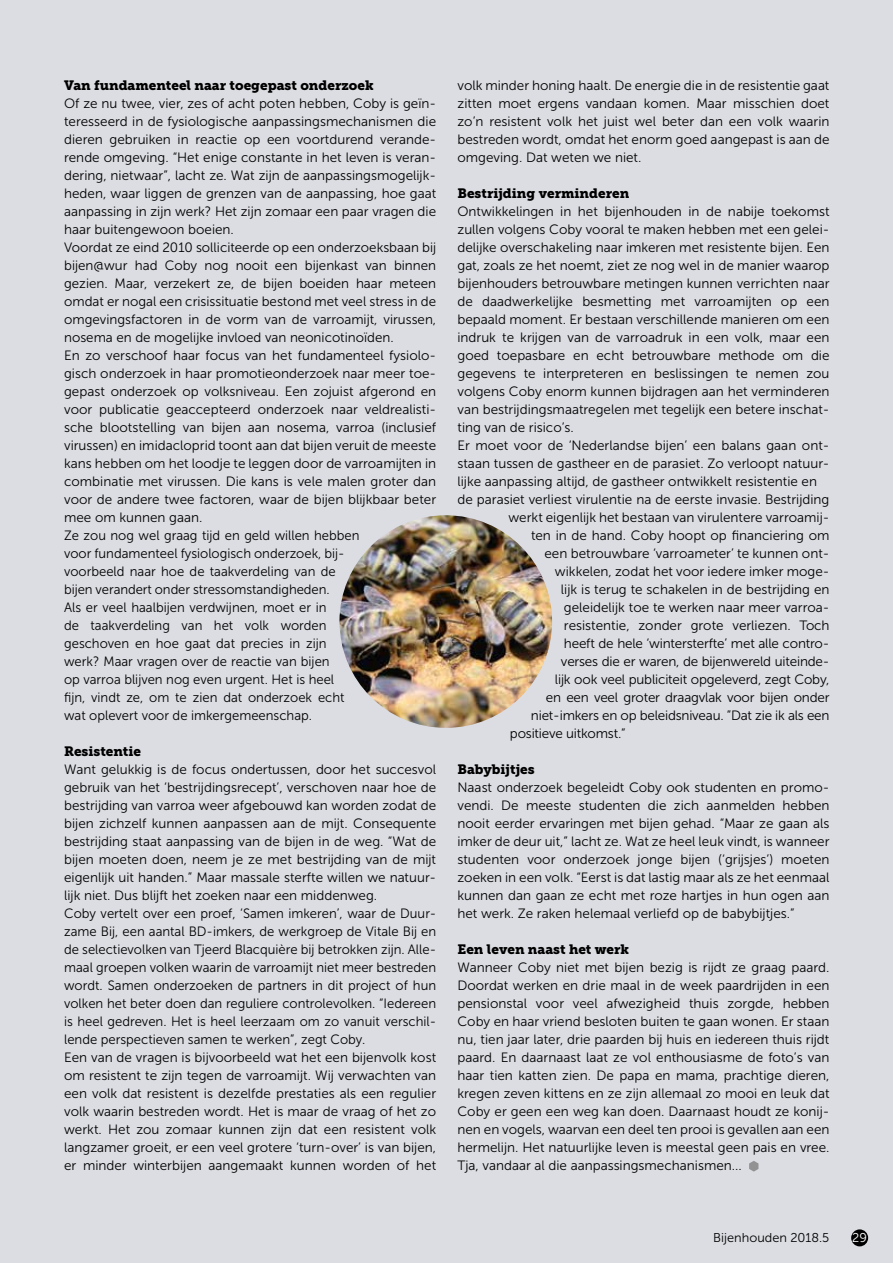
<style>
.page{position:relative;width:893px;height:1263px;background:#dcdde2}
.page>*{position:absolute;margin:0;border:0;box-sizing:border-box;transform-origin:0 0}
.t1{font:13.5px/18px "Museo Sans 300";color:#000;text-align:justify}
.t2{font:13.5px "Museo Slab 900";color:#000}
.t3{font:12.75px "Museo Sans 300";color:#000}
.t4{font:12.75px "Museo Sans 300";color:#fff}
</style>
<div class="page">
<svg style="left:749px;top:1161px;width:9px;height:10px"></svg>
<img style="left:339px;top:515px;width:213px;height:213px;border-radius:106px">
<div style="left:851px;top:1229px;width:17px;height:17px;background:#000;border-radius:50%"></div>
<p class="t2" style="left:64px;top:77px;width:311px">Van fundamenteel naar toegepast onderzoek</p>
<p class="t1" style="left:64px;top:94px;width:374px;text-align:left">Of ze nu twee, vier, zes of acht poten hebben, Coby is geïn&shy;teresseerd in de fysiologische aanpassingsmechanismen die dieren gebruiken in reactie op een voortdurend verande&shy;rende omgeving. “Het enige constante in het leven is veran&shy;dering, nietwaar”, lacht ze. Wat zijn de aanpassingsmogelijk&shy;heden, waar liggen de grenzen van de aanpassing, hoe gaat aanpassing in zijn werk? Het zijn zomaar een paar vragen die haar buitengewoon boeien.<br>Voordat ze eind 2010 solliciteerde op een onderzoeksbaan bij bijen@wur had Coby nog nooit een bijenkast van binnen gezien. Maar, verzekert ze, de bijen boeiden haar meteen omdat er nogal een crisissituatie bestond met veel stress in de omgevingsfactoren in de vorm van de varroamijt, virussen, nosema en de mogelijke invloed van neonicotinoïden.<br>En zo verschoof haar focus van het fundamenteel fysiolo&shy;gisch onderzoek in haar promotieonderzoek naar meer toe&shy;gepast onderzoek op volksniveau. Een zojuist afgerond en voor publicatie geaccepteerd onderzoek naar veldrealisti&shy;sche blootstelling van bijen aan nosema, varroa (inclusief virussen) en imidacloprid toont aan dat bijen veruit de meeste kans hebben om het loodje te leggen door de varroamijten in combinatie met virussen. Die kans is vele malen groter dan voor de andere twee factoren, waar de bijen blijkbaar beter mee om kunnen gaan.<br>Ze zou nog wel graag tijd en geld willen hebben<br>voor fundamenteel fysiologisch onderzoek, bij-<br>voorbeeld naar hoe de taakverdeling van de<br>bijen verandert onder stressomstandigheden.<br>Als er veel haalbijen verdwijnen, moet er in<br>de taakverdeling van het volk worden<br>geschoven en hoe gaat dat precies in zijn<br>werk? Maar vragen over de reactie van bijen<br>op varroa blijven nog even urgent. Het is heel<br>fijn, vindt ze, om te zien dat onderzoek echt<br>wat oplevert voor de imkergemeenschap.</p>
<p class="t2" style="left:64px;top:743px;width:78px">Resistentie</p>
<p class="t1" style="left:64px;top:760px;width:374px;text-align:left">Want gelukkig is de focus ondertussen, door het succesvol gebruik van het ‘bestrijdingsrecept’, verschoven naar hoe de bestrijding van varroa weer afgebouwd kan worden zodat de bijen zichzelf kunnen aanpassen aan de mijt. Consequente bestrijding staat aanpassing van de bijen in de weg. “Wat de bijen moeten doen, neem je ze met bestrijding van de mijt eigenlijk uit handen.” Maar massale sterfte willen we natuur&shy;lijk niet. Dus blijft het zoeken naar een middenweg.<br>Coby vertelt over een proef, ‘Samen imkeren’, waar de Duur&shy;zame Bij, een aantal BD-imkers, de werkgroep de Vitale Bij en de selectievolken van Tjeerd Blacquière bij betrokken zijn. Alle&shy;maal groepen volken waarin de varroamijt niet meer bestreden wordt. Samen onderzoeken de partners in dit project of hun volken het beter doen dan reguliere controlevolken. “Iedereen is heel gedreven. Het is heel leerzaam om zo vanuit verschil&shy;lende perspectieven samen te werken”, zegt Coby.<br>Een van de vragen is bijvoorbeeld wat het een bijenvolk kost om resistent te zijn tegen de varroamijt. Wij verwachten van een volk dat resistent is dezelfde prestaties als een regulier volk waarin bestreden wordt. Het is maar de vraag of het zo werkt. Het zou zomaar kunnen zijn dat een resistent volk langzamer groeit, er een veel grotere ‘turn-over’ is van bijen, er minder winterbijen aangemaakt kunnen worden of het</p>
<p class="t1" style="left:457px;top:76px;width:374px">volk minder honing haalt. De energie die in de resistentie gaat zitten moet ergens vandaan komen. Maar misschien doet zo’n resistent volk het juist wel beter dan een volk waarin bestreden wordt, omdat het enorm goed aangepast is aan de omgeving. Dat weten we niet.</p>
<p class="t2" style="left:457px;top:185px;width:173px">Bestrijding verminderen</p>
<p class="t1" style="left:457px;top:202px;width:374px">Ontwikkelingen in het bijenhouden in de nabije toekomst</p>
<p class="t1" style="left:457px;top:220px;width:374px">zullen volgens Coby vooral te maken hebben met een gelei-</p>
<p class="t1" style="left:457px;top:238px;width:373px">delijke overschakeling naar imkeren met resistente bijen. Een</p>
<p class="t1" style="left:457px;top:256px;width:374px">gat, zoals ze het noemt, ziet ze nog wel in de manier waarop</p>
<p class="t1" style="left:457px;top:274px;width:374px">bijenhouders betrouwbare metingen kunnen verrichten naar</p>
<p class="t1" style="left:457px;top:292px;width:374px">de daadwerkelijke besmetting met varroamijten op een</p>
<p class="t1" style="left:457px;top:310px;width:374px">bepaald moment. Er bestaan verschillende manieren om een</p>
<p class="t1" style="left:457px;top:328px;width:374px">indruk te krijgen van de varroadruk in een volk, maar een</p>
<p class="t1" style="left:457px;top:346px;width:374px">goed toepasbare en echt betrouwbare methode om die</p>
<p class="t1" style="left:457px;top:364px;width:374px">gegevens te interpreteren en beslissingen te nemen zou</p>
<p class="t1" style="left:457px;top:382px;width:374px">volgens Coby enorm kunnen bijdragen aan het verminderen</p>
<p class="t1" style="left:457px;top:400px;width:373px">van bestrijdingsmaatregelen met tegelijk een betere inschat-</p>
<p class="t1" style="left:457px;top:418px;width:118px">ting van de risico’s.</p>
<p class="t1" style="left:457px;top:436px;width:374px">Er moet voor de ‘Nederlandse bijen’ een balans gaan ont-</p>
<p class="t1" style="left:457px;top:454px;width:374px">staan tussen de gastheer en de parasiet. Zo verloopt natuur-</p>
<p class="t1" style="left:457px;top:472px;width:361px">lijke aanpassing altijd, de gastheer ontwikkelt resistentie en</p>
<p class="t1" style="left:457px;top:490px;width:373px">de parasiet verliest virulentie na de eerste invasie. Bestrijding</p>
<p class="t1" style="left:508px;top:508px;width:322px">werkt eigenlijk het bestaan van virulentere varroamij-</p>
<p class="t1" style="left:531px;top:526px;width:300px">ten in de hand. Coby hoopt op financiering om</p>
<p class="t1" style="left:544px;top:544px;width:286px">een betrouwbare ‘varroameter’ te kunnen ont-</p>
<p class="t1" style="left:555px;top:562px;width:276px">wikkelen, zodat het voor iedere imker moge-</p>
<p class="t1" style="left:561px;top:580px;width:270px">lijk is terug te schakelen in de bestrijding en</p>
<p class="t1" style="left:564px;top:598px;width:267px">geleidelijk toe te werken naar meer varroa-</p>
<p class="t1" style="left:564px;top:616px;width:267px">resistentie, zonder grote verliezen. Toch</p>
<p class="t1" style="left:564px;top:634px;width:267px">heeft de hele ‘wintersterfte’ met alle contro-</p>
<p class="t1" style="left:561px;top:652px;width:270px">verses die er waren, de bijenwereld uiteinde-</p>
<p class="t1" style="left:555px;top:670px;width:276px">lijk ook veel publiciteit opgeleverd, zegt Coby,</p>
<p class="t1" style="left:546px;top:688px;width:285px">en een veel groter draagvlak voor bijen onder</p>
<p class="t1" style="left:531px;top:706px;width:300px">niet-imkers en op beleidsniveau. ”Dat zie ik als een</p>
<p class="t1" style="left:510px;top:724px;width:117px">positieve uitkomst.”</p>
<p class="t2" style="left:457px;top:761px;width:79px">Babybijtjes</p>
<p class="t1" style="left:457px;top:778px;width:374px">Naast onderzoek begeleidt Coby ook studenten en promo&shy;vendi. De meeste studenten die zich aanmelden hebben nooit eerder ervaringen met bijen gehad. “Maar ze gaan als imker de deur uit,” lacht ze. Wat ze heel leuk vindt, is wanneer studenten voor onderzoek jonge bijen (‘grijsjes’) moeten zoeken in een volk. “Eerst is dat lastig maar als ze het eenmaal kunnen dan gaan ze echt met roze hartjes in hun ogen aan het werk. Ze raken helemaal verliefd op de babybijtjes.”</p>
<p class="t2" style="left:457px;top:941px;width:173px">Een leven naast het werk</p>
<p class="t1" style="left:457px;top:958px;width:374px">Wanneer Coby niet met bijen bezig is rijdt ze graag paard.<br>Doordat werken en drie maal in de week paardrijden in een pensionstal voor veel afwezigheid thuis zorgde, hebben Coby en haar vriend besloten buiten te gaan wonen. Er staan nu, tien jaar later, drie paarden bij huis en iedereen thuis rijdt paard. En daarnaast laat ze vol enthousiasme de foto’s van haar tien katten zien. De papa en mama, prachtige dieren, kregen zeven kittens en ze zijn allemaal zo mooi en leuk dat Coby er geen een weg kan doen. Daarnaast houdt ze konij&shy;nen en vogels, waarvan een deel ten prooi is gevallen aan een hermelijn. Het natuurlijke leven is meestal geen pais en vree.<br>Tja, vandaar al die aanpassingsmechanismen...</p>
<p class="t3" style="left:713px;top:1231px;width:117px">Bijenhouden 2018.5</p>
<p class="t4" style="left:852px;top:1231px;width:16px">29</p>
</div>
